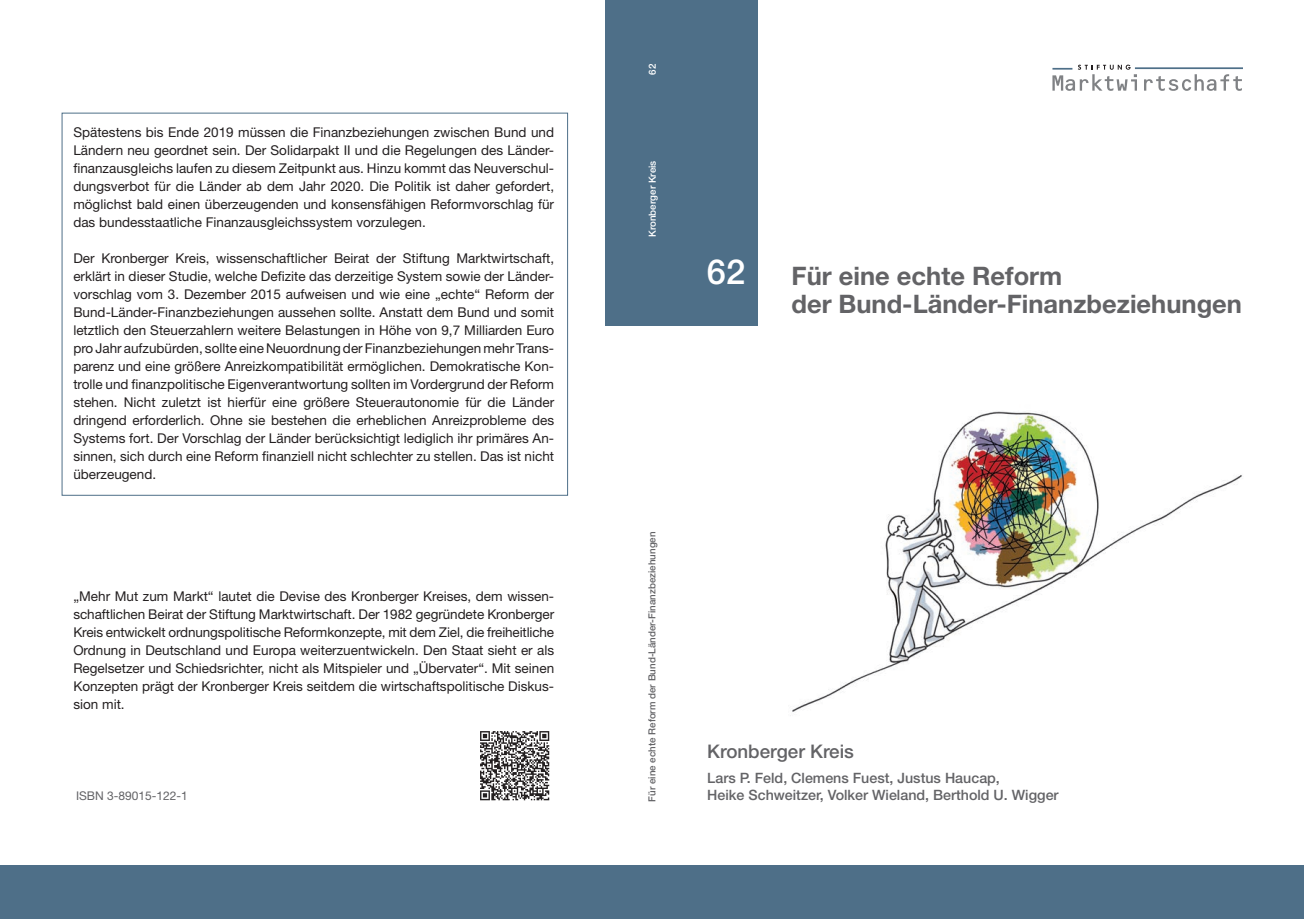
<style>
.page{position:relative;width:1304px;height:919px;background:#fff}
.page>*{position:absolute;margin:0;border:0;box-sizing:border-box;transform-origin:0 0}
.t1{font:500 34.5px "Helvetica Neue";color:#fff}
.t2{font:700 25.5px "Helvetica Neue";color:#636366}
.t3{font:500 18.75px "Helvetica Neue";color:#636366}
.t4{font:500 14.25px/17.1px "Helvetica Neue";color:#636366}
.t5{font:13.5px/18px "Helvetica Neue";color:#231f20;text-align:justify}
.t6{font:12px "Helvetica Neue";color:#636366}
.t7{font:500 9.75px "Helvetica Neue";color:#636366}
.t8{font:500 9.75px "Helvetica Neue";color:#fff}
</style>
<div class="page">
<div style="left:605px;top:0;width:152px;height:325px;background:#4e6f88"></div>
<div style="left:0;top:865px;width:1303px;height:53px;background:#4e6f88"></div>
<svg style="left:1144px;top:74px;width:97px;height:17px"></svg>
<svg style="left:1052px;top:65px;width:84px;height:26px"></svg>
<hr style="left:1134px;top:67px;width:107px;height:2px;background:#4e6f88">
<hr style="left:1052px;top:68px;width:20px;height:2px;background:#4e6f88">
<svg style="left:480px;top:731px;width:69px;height:69px"></svg>
<img style="left:790px;top:411px;width:452px;height:305px">
<p class="t5" style="left:73px;top:123px;width:482px">Spätestens bis Ende 2019 müssen die Finanzbeziehungen zwischen Bund und Ländern neu geordnet sein. Der Solidarpakt II und die Regelungen des Länder&shy;finanzausgleichs laufen zu diesem Zeitpunkt aus. Hinzu kommt das Neuverschul&shy;dungsverbot für die Länder ab dem Jahr 2020. Die Politik ist daher gefordert, möglichst bald einen überzeugenden und konsensfähigen Reformvorschlag für das bundesstaatliche Finanzausgleichssystem vorzulegen.</p>
<p class="t5" style="left:73px;top:249px;width:482px">Der Kronberger Kreis, wissenschaftlicher Beirat der Stiftung Marktwirtschaft, erklärt in dieser Studie, welche Defizite das derzeitige System sowie der Länder&shy;vorschlag vom 3. Dezember 2015 aufweisen und wie eine „echte“ Reform der Bund-Länder-Finanzbeziehungen aussehen sollte. Anstatt dem Bund und somit letztlich den Steuerzahlern weitere Belastungen in Höhe von 9,7 Milliarden Euro pro Jahr aufzubürden, sollte eine Neuordnung der Finanzbeziehungen mehr Trans&shy;parenz und eine größere Anreizkompatibilität ermöglichen. Demokratische Kon&shy;trolle und finanzpolitische Eigenverantwortung sollten im Vordergrund der Reform stehen. Nicht zuletzt ist hierfür eine größere Steuerautonomie für die Länder dringend erforderlich. Ohne sie bestehen die erheblichen Anreizprobleme des Systems fort. Der Vorschlag der Länder berücksichtigt lediglich ihr primäres An&shy;sinnen, sich durch eine Reform finanziell nicht schlechter zu stellen. Das ist nicht überzeugend.</p>
<p class="t5" style="left:73px;top:587px;width:482px">„Mehr Mut zum Markt“ lautet die Devise des Kronberger Kreises, dem wissen&shy;schaftlichen Beirat der Stiftung Marktwirtschaft. Der 1982 gegründete Kronberger</p>
<p class="t5" style="left:73px;top:623px;width:482px">Kreis entwickelt ordnungspolitische Reformkonzepte, mit dem Ziel, die freiheitliche</p>
<p class="t5" style="left:73px;top:641px;width:482px">Ordnung in Deutschland und Europa weiterzuentwickeln. Den Staat sieht er als Regelsetzer und Schiedsrichter, nicht als Mitspieler und „Übervater“. Mit seinen Konzepten prägt der Kronberger Kreis seitdem die wirtschaftspolitische Diskus&shy;sion mit.</p>
<p class="t6" style="left:76px;top:788px;width:113px">ISBN 3-89015-122-1</p>
<p class="t8" style="left:646px;top:75px;width:12px;rotate:-90deg">62</p>
<p class="t8" style="left:646px;top:237px;width:78px;rotate:-90deg">Kronberger Kreis</p>
<p class="t1" style="left:707px;top:251px;width:40px">62</p>
<p class="t2" style="left:791px;top:260px;width:272px">Für eine echte Reform</p>
<p class="t2" style="left:791px;top:288px;width:452px">der Bund-Länder-Finanzbeziehungen</p>
<p class="t7" style="left:646px;top:801px;width:271px;rotate:-90deg">Für eine echte Reform der Bund-Länder-Finanzbeziehungen</p>
<p class="t3" style="left:707px;top:739px;width:148px">Kronberger Kreis</p>
<p class="t4" style="left:707px;top:769px;width:353px">Lars P. Feld, Clemens Fuest, Justus Haucap,<br>Heike Schweitzer, Volker Wieland, Berthold U. Wigger</p>
</div>
